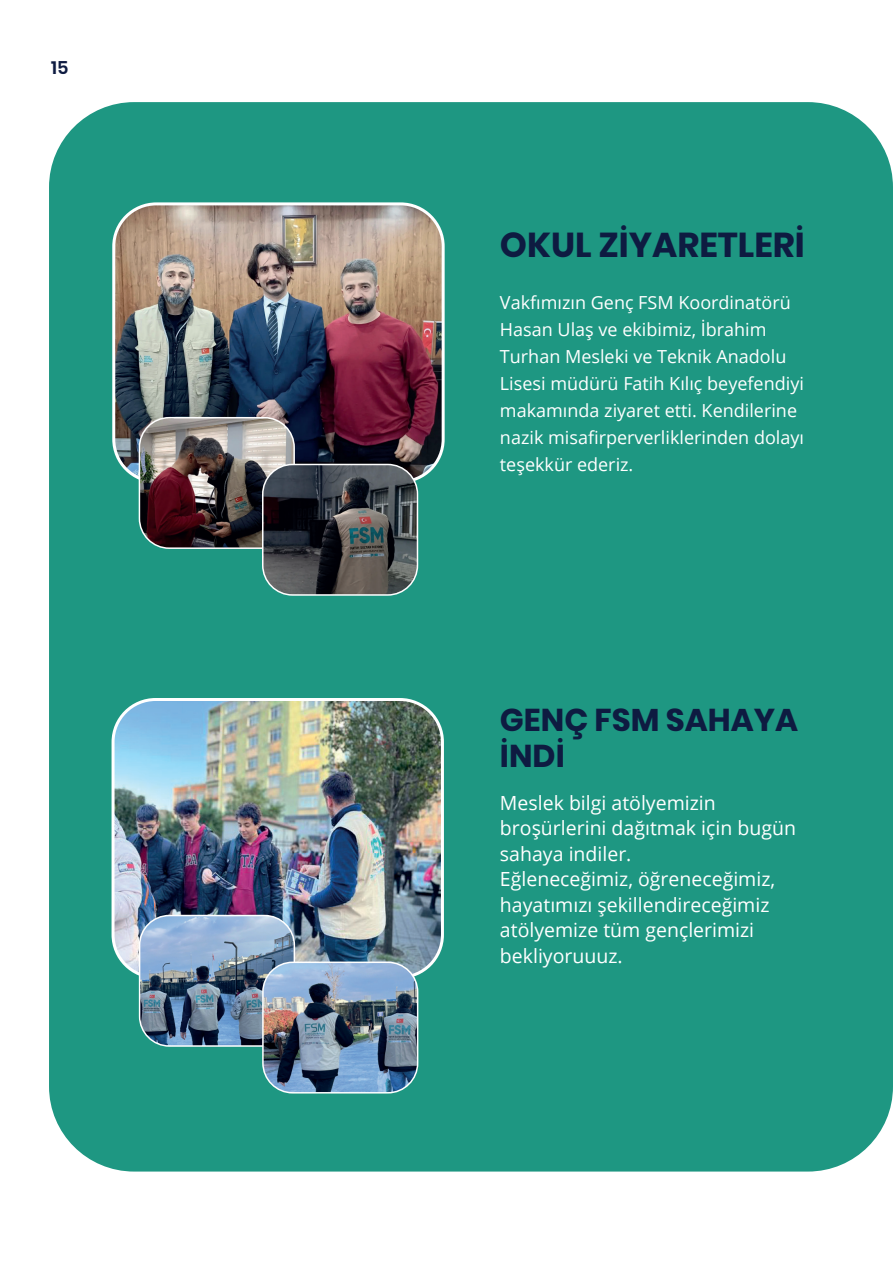
<style>
.page{position:relative;width:893px;height:1263px;background:#fff}
.page>*{position:absolute;margin:0;border:0;box-sizing:border-box;transform-origin:0 0}
.t1{font:700 34.5px "Poppins";color:#0e1b41}
.t2{font:700 31.5px/36px "Poppins";color:#0e1b41}
.t3{font:19.5px/25.5px "Open Sans";color:#fff}
.t4{font:18px/27px "Open Sans";color:#fff}
.t5{font:600 18px "Poppins";color:#0e1b41}
</style>
<div class="page">
<div style="left:49px;top:102px;width:844px;height:1069px;background:#1e9782;border-radius:85px"></div>
<img style="left:113px;top:701px;width:327px;height:276px">
<div style="left:112px;top:698px;width:332px;height:281px;border:3px solid #fff;border-radius:43px"></div>
<img style="left:116px;top:206px;width:325px;height:276px">
<div style="left:112px;top:202px;width:333px;height:281px;border:3px solid #fff;border-radius:43px"></div>
<img style="left:139px;top:418px;width:155px;height:129px">
<div style="left:139px;top:417px;width:156px;height:132px;border:2px solid #fff;border-radius:30px"></div>
<img style="left:263px;top:464px;width:154px;height:129px">
<div style="left:262px;top:464px;width:156px;height:132px;border:2px solid #fff;border-radius:30px"></div>
<img style="left:140px;top:915px;width:154px;height:129px">
<div style="left:139px;top:915px;width:156px;height:132px;border:2px solid #fff;border-radius:30px"></div>
<img style="left:263px;top:962px;width:155px;height:131px">
<div style="left:262px;top:961px;width:156px;height:132px;border:2px solid #fff;border-radius:30px"></div>
<p class="t5" style="left:51px;top:57px;width:19px">15</p>
<h1 class="t1" style="left:500px;top:225px;width:306px">OKUL ZİYARETLERİ</h1>
<p class="t4" style="left:500px;top:289px;width:306px">Vakfımızın Genç FSM Koordinatörü Hasan Ulaş ve ekibimiz, İbrahim Turhan Mesleki ve Teknik Anadolu Lisesi müdürü Fatih Kılıç beyefendiyi makamında ziyaret etti. Kendilerine nazik misafirperverliklerinden dolayı teşekkür ederiz.</p>
<h2 class="t2" style="left:500px;top:702px;width:300px">GENÇ FSM SAHAYA<br>İNDİ</h2>
<p class="t3" style="left:500px;top:789px;width:297px">Meslek bilgi atölyemizin broşürlerini dağıtmak için bugün sahaya indiler.<br>Eğleneceğimiz, öğreneceğimiz, hayatımızı şekillendireceğimiz atölyemize tüm gençlerimizi bekliyoruuuz.</p>
</div>
